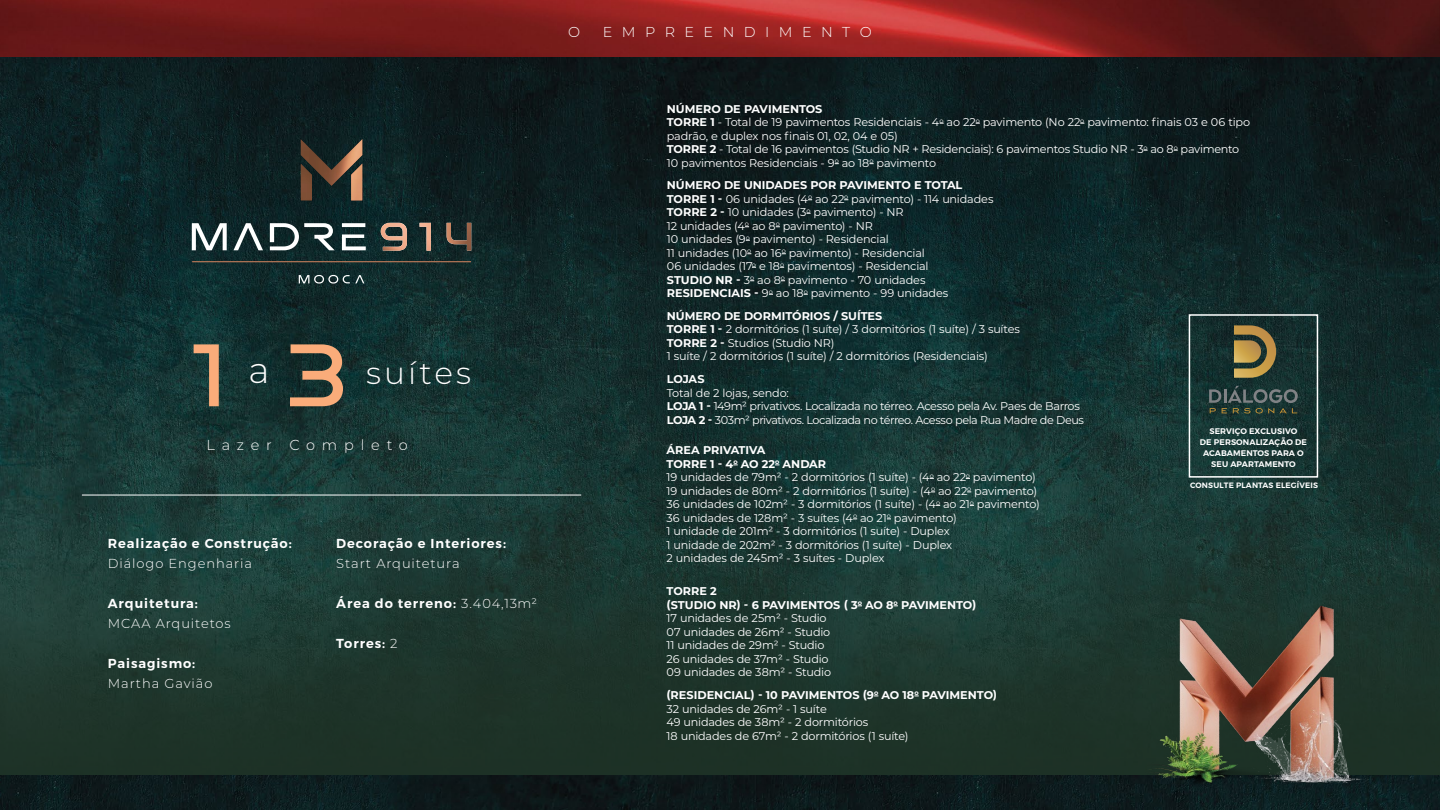
<style>
.page{position:relative;width:1440px;height:810px;background:#fff}
.page>*{position:absolute;margin:0;border:0;box-sizing:border-box;transform-origin:0 0}
.t1{font:88.35px "Extrend Futura";color:#faac7a}
.t2{font:300 36.38px "Montserrat";color:#fff}
.t3{font:300 31.28px "Montserrat";letter-spacing:.1em;color:#fff}
.t4{font:300 14.48px "Montserrat";letter-spacing:.47em;color:#fff}
.t5{font:300 14.33px "Montserrat";letter-spacing:.66em;color:#fff}
.t6{font:600 13.05px "Montserrat";letter-spacing:.07em;color:#fff}
.t7{font:300 13.05px "Montserrat";letter-spacing:.07em;color:#fff}
.t8{font:11.25px/13.5px "Montserrat";letter-spacing:-.015em;color:#fff}
.t9{font:11.25px/13.5px "Montserrat";letter-spacing:-.035em;color:#fff}
.t10{font:700 11.25px "Montserrat";letter-spacing:-.015em;color:#fff}
.t11{font:600 8.18px/10.9px "Montserrat";letter-spacing:.01em;color:#fff;text-align:center}
.t12{font:600 7.8px "Montserrat";letter-spacing:.02em;color:#fff}
.s1{font-weight:300}
.s2{font-weight:700}
</style>
<div class="page">
<img style="left:0;top:56px;width:1440px;height:720px">
<img style="left:0;top:776px;width:1440px;height:34px">
<hr style="left:192px;top:261px;width:279px;height:1px;background:#b97858">
<svg style="left:299px;top:275px;width:65px;height:9px"></svg>
<svg style="left:192px;top:223px;width:174px;height:27px"></svg>
<img style="left:381px;top:223px;width:90px;height:28px">
<img style="left:301px;top:139px;width:61px;height:61px">
<hr style="left:82px;top:495px;width:499px;height:1px;background:#fff">
<img style="left:0;top:0;width:1440px;height:56px">
<img style="left:1126px;top:601px;width:256px;height:195px">
<svg style="left:1234px;top:325px;width:42px;height:53px;background:#8b7742"></svg>
<div style="left:1189px;top:314px;width:129px;height:164px;border:2px solid #fff"></div>
<svg style="left:1209px;top:386px;width:89px;height:28px;background:#354843"></svg>
<h1 class="t1" style="left:192px;top:319px;width:37px">1</h1>
<h2 class="t2" style="left:249px;top:346px;width:23px">a</h2>
<h1 class="t1" style="left:285px;top:319px;width:64px">3</h1>
<h3 class="t3" style="left:366px;top:351px;width:107px">suítes</h3>
<p class="t4" style="left:206px;top:435px;width:203px">Lazer Completo</p>
<p class="t6" style="left:108px;top:535px;width:185px">Realização e Construção:</p>
<p class="t7" style="left:108px;top:555px;width:146px">Diálogo Engenharia</p>
<p class="t6" style="left:108px;top:595px;width:92px">Arquitetura:</p>
<p class="t7" style="left:108px;top:615px;width:125px">MCAA Arquitetos</p>
<p class="t6" style="left:108px;top:655px;width:89px">Paisagismo:</p>
<p class="t7" style="left:108px;top:675px;width:106px">Martha Gavião</p>
<p class="t6" style="left:336px;top:535px;width:171px">Decoração e Interiores:</p>
<p class="t7" style="left:336px;top:555px;width:125px">Start Arquitetura</p>
<p class="t6" style="left:336px;top:595px;width:202px">Área do terreno: <span class="s1">3.404,13m²</span></p>
<p class="t6" style="left:336px;top:635px;width:63px">Torres: <span class="s1">2</span></p>
<p class="t5" style="left:568px;top:22px;width:14px">O</p>
<p class="t5" style="left:603px;top:22px;width:270px">EMPREENDIMENTO</p>
<p class="t8" style="left:667px;top:102px;width:585px"><span class="s2">NÚMERO DE PAVIMENTOS<br>TORRE 1</span> - Total de 19 pavimentos Residenciais - 4<sup>o</sup> ao 22<sup>o</sup> pavimento (No 22<sup>o</sup> pavimento: finais 03 e 06 tipo padrão, e duplex nos finais 01, 02, 04 e 05)<br><span class="s2">TORRE 2</span> - Total de 16 pavimentos (Studio NR + Residenciais): 6 pavimentos Studio NR - 3<sup>o</sup> ao 8<sup>o</sup> pavimento 10 pavimentos Residenciais - 9<sup>o</sup> ao 18<sup>o</sup> pavimento</p>
<p class="t8" style="left:667px;top:178px;width:328px"><span class="s2">NÚMERO DE UNIDADES POR PAVIMENTO E TOTAL TORRE 1 -</span> 06 unidades (4<sup>o</sup> ao 22<sup>o</sup> pavimento) - 114 unidades <span class="s2">TORRE 2 -</span> 10 unidades (3<sup>o</sup> pavimento) - NR<br>12 unidades (4<sup>o</sup> ao 8<sup>o</sup> pavimento) - NR<br>10 unidades (9<sup>o</sup> pavimento) - Residencial<br>11 unidades (10<sup>o</sup> ao 16<sup>o</sup> pavimento) - Residencial<br>06 unidades (17<sup>o</sup> e 18<sup>o</sup> pavimentos) - Residencial<br><span class="s2">STUDIO NR -</span> 3<sup>o</sup> ao 8<sup>o</sup> pavimento - 70 unidades <span class="s2">RESIDENCIAIS -</span> 9<sup>o</sup> ao 18<sup>o</sup> pavimento - 99 unidades</p>
<p class="t8" style="left:667px;top:309px;width:355px"><span class="s2">NÚMERO DE DORMITÓRIOS / SUÍTES<br>TORRE 1 -</span> 2 dormitórios (1 suíte) / 3 dormitórios (1 suíte) / 3 suítes <span class="s2">TORRE 2 -</span> Studios (Studio NR)<br>1 suíte / 2 dormitórios (1 suíte) / 2 dormitórios (Residenciais)</p>
<p class="t10" style="left:667px;top:371px;width:39px">LOJAS</p>
<p class="t9" style="left:667px;top:385px;width:419px">Total de 2 lojas, sendo:<br><span class="s2">LOJA 1 -</span> 149m² privativos. Localizada no térreo. Acesso pela Av. Paes de Barros<br><span class="s2">LOJA 2 -</span> 303m² privativos. Localizada no térreo. Acesso pela Rua Madre de Deus</p>
<p class="t8" style="left:667px;top:443px;width:375px"><span class="s2">ÁREA PRIVATIVA<br>TORRE 1 - 4</span><sup>o</sup> <span class="s2">AO 22</span><sup>o</sup> <span class="s2">ANDAR<br></span>19 unidades de 79m² - 2 dormitórios (1 suíte) - (4<sup>o</sup> ao 22<sup>o</sup> pavimento)<br>19 unidades de 80m² - 2 dormitórios (1 suíte) - (4<sup>o</sup> ao 22<sup>o</sup> pavimento)<br>36 unidades de 102m² - 3 dormitórios (1 suíte) - (4<sup>o</sup> ao 21<sup>o</sup> pavimento)<br>36 unidades de 128m² - 3 suítes (4<sup>o</sup> ao 21<sup>o</sup> pavimento)<br>1 unidade de 201m² - 3 dormitórios (1 suíte) - Duplex<br>1 unidade de 202m² - 3 dormitórios (1 suíte) - Duplex<br>2 unidades de 245m² - 3 suítes - Duplex</p>
<p class="t8" style="left:667px;top:584px;width:311px"><span class="s2">TORRE 2<br>(STUDIO NR) - 6 PAVIMENTOS ( 3</span><sup>o</sup> <span class="s2">AO 8</span><sup>o</sup> <span class="s2">PAVIMENTO)<br></span>17 unidades de 25m² - Studio<br>07 unidades de 26m² - Studio<br>11 unidades de 29m² - Studio<br>26 unidades de 37m² - Studio<br>09 unidades de 38m² - Studio</p>
<p class="t8" style="left:667px;top:688px;width:332px"><span class="s2">(RESIDENCIAL) - 10 PAVIMENTOS (9</span><sup>o</sup> <span class="s2">AO 18</span><sup>o</sup> <span class="s2">PAVIMENTO)<br></span>32 unidades de 26m² - 1 suíte<br>49 unidades de 38m² - 2 dormitórios<br>18 unidades de 67m² - 2 dormitórios (1 suíte)</p>
<p class="t11" style="left:1200px;top:426px;width:109px">SERVIÇO EXCLUSIVO<br>DE PERSONALIZAÇÃO DE<br>ACABAMENTOS PARA O<br>SEU APARTAMENTO</p>
<p class="t12" style="left:1190px;top:480px;width:129px">CONSULTE PLANTAS ELEGÍVEIS</p>
</div>
